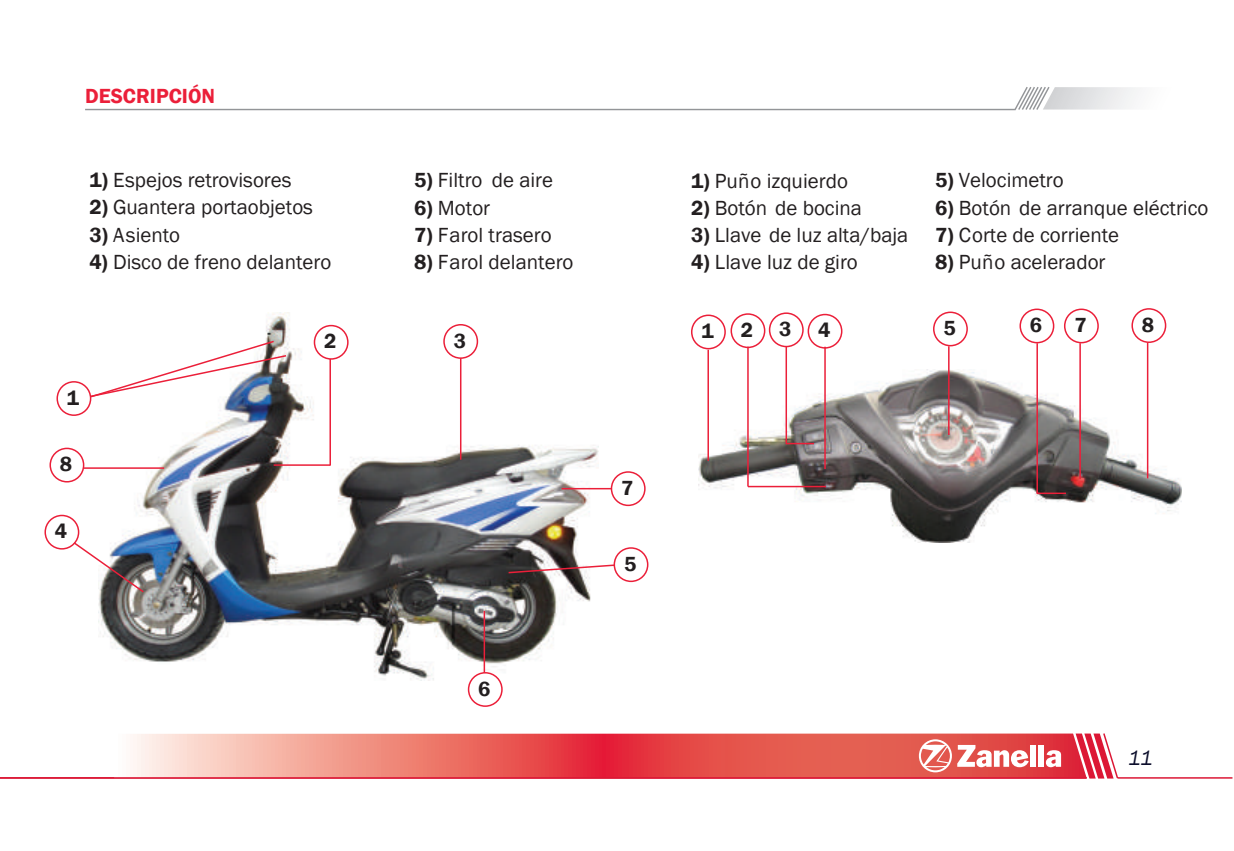
<style>
.page{position:relative;width:1234px;height:851px;background:#fff}
.page>*{position:absolute;margin:0;border:0;box-sizing:border-box;transform-origin:0 0}
.t1{font:21px "Franklin Gothic";color:#231f20}
.t2{font:600 21px "Franklin Gothic";color:#231f20}
.t3{font:21px "Franklin Gothic";color:#231f20}
.t4{font:600 21px "Franklin Gothic";color:#eb1f39}
.t5{font:italic 21px "Franklin Gothic";color:#0c0e2c}
.s1{font-weight:600}
.s2{font-style:inherit}
</style>
<div class="page">
<img style="left:698px;top:369px;width:483px;height:173px">
<img style="left:98px;top:312px;width:501px;height:368px">
<svg style="left:133px;top:733px;width:942px;height:44px;background:#eb736d"></svg>
<svg style="left:1075px;top:733px;width:158px;height:46px"></svg>
<hr style="left:0;top:777px;width:1086px;height:1px;background:#dc1735">
<svg style="left:1045px;top:750px;width:15px;height:17px"></svg>
<div style="left:1029px;top:744px;width:6px;height:22px;background:#fff"></div>
<div style="left:1038px;top:744px;width:5px;height:22px;background:#fff"></div>
<svg style="left:957px;top:744px;width:71px;height:23px"></svg>
<svg style="left:918px;top:739px;width:33px;height:33px"></svg>
<svg style="left:85px;top:87px;width:1053px;height:24px"></svg>
<div style="left:932px;top:311px;width:35px;height:35px;border:2px solid #eb1f39;border-radius:50%"></div>
<div style="left:1019px;top:308px;width:35px;height:35px;border:2px solid #eb1f39;border-radius:50%"></div>
<div style="left:1063px;top:308px;width:35px;height:35px;border:2px solid #eb1f39;border-radius:50%"></div>
<div style="left:690px;top:314px;width:35px;height:35px;border:2px solid #eb1f39;border-radius:50%"></div>
<div style="left:730px;top:313px;width:35px;height:35px;border:2px solid #eb1f39;border-radius:50%"></div>
<hr style="left:707px;top:349px;width:1px;height:111px;background:#eb1f39">
<hr style="left:747px;top:346px;width:1px;height:140px;background:#eb1f39">
<hr style="left:947px;top:346px;width:2px;height:89px;background:#eb1f39">
<hr style="left:1036px;top:343px;width:1px;height:150px;background:#eb1f39">
<hr style="left:1079px;top:343px;width:1px;height:135px;background:#eb1f39">
<div style="left:443px;top:324px;width:35px;height:35px;border:2px solid #eb1f39;border-radius:50%"></div>
<div style="left:44px;top:514px;width:35px;height:35px;border:2px solid #eb1f39;border-radius:50%"></div>
<div style="left:610px;top:471px;width:35px;height:35px;border:2px solid #eb1f39;border-radius:50%"></div>
<div style="left:467px;top:672px;width:35px;height:34px;border:2px solid #eb1f39;border-radius:50%"></div>
<div style="left:56px;top:381px;width:35px;height:35px;border:2px solid #eb1f39;border-radius:50%"></div>
<div style="left:313px;top:325px;width:35px;height:34px;border:2px solid #eb1f39;border-radius:50%"></div>
<div style="left:613px;top:547px;width:35px;height:35px;border:2px solid #eb1f39;border-radius:50%"></div>
<div style="left:49px;top:447px;width:35px;height:35px;border:2px solid #eb1f39;border-radius:50%"></div>
<svg style="left:89px;top:339px;width:199px;height:59px"></svg>
<hr style="left:273px;top:464px;width:57px;height:2px;background:#eb1f39">
<hr style="left:460px;top:358px;width:1px;height:101px;background:#eb1f39">
<svg style="left:72px;top:540px;width:73px;height:53px"></svg>
<hr style="left:84px;top:467px;width:80px;height:2px;background:#eb1f39">
<hr style="left:483px;top:610px;width:2px;height:62px;background:#eb1f39">
<svg style="left:507px;top:563px;width:109px;height:11px"></svg>
<hr style="left:561px;top:488px;width:51px;height:1px;background:#eb1f39">
<hr style="left:329px;top:359px;width:2px;height:106px;background:#eb1f39">
<hr style="left:747px;top:485px;width:78px;height:2px;background:#eb1f39">
<div style="left:807px;top:314px;width:35px;height:34px;border:2px solid #eb1f39;border-radius:50%"></div>
<hr style="left:824px;top:346px;width:1px;height:123px;background:#eb1f39">
<div style="left:768px;top:312px;width:35px;height:35px;border:2px solid #eb1f39;border-radius:50%"></div>
<hr style="left:785px;top:346px;width:1px;height:98px;background:#eb1f39">
<svg style="left:786px;top:443px;width:27px;height:1px"></svg>
<hr style="left:1036px;top:492px;width:29px;height:2px;background:#eb1f39">
<div style="left:1131px;top:308px;width:34px;height:35px;border:2px solid #eb1f39;border-radius:50%"></div>
<hr style="left:1146px;top:343px;width:2px;height:135px;background:#eb1f39">
<p class="t4" style="left:85px;top:82px;width:131px">DESCRIPCIÓN</p>
<p class="t1" style="left:89px;top:167px;width:204px"><span class="s1">1)</span> <span class="s2">E</span>spejos retrovisores</p>
<p class="t1" style="left:89px;top:194px;width:225px"><span class="s1">2)</span> <span class="s2">G</span>uantera portaobjetos</p>
<p class="t1" style="left:89px;top:221px;width:92px"><span class="s1">3)</span> <span class="s2">A</span>siento</p>
<p class="t1" style="left:89px;top:248px;width:243px"><span class="s1">4)</span> <span class="s2">D</span>isco de freno delantero</p>
<p class="t2" style="left:67px;top:384px;width:14px">1</p>
<p class="t2" style="left:60px;top:451px;width:14px">8</p>
<p class="t2" style="left:55px;top:518px;width:14px">4</p>
<p class="t2" style="left:324px;top:328px;width:14px">2</p>
<p class="t3" style="left:414px;top:167px;width:140px"><span class="s1">5)</span> Filtro <span class="s2">de aire</span></p>
<p class="t1" style="left:414px;top:194px;width:77px"><span class="s1">6)</span> Moto<span class="s2">r</span></p>
<p class="t1" style="left:414px;top:221px;width:139px"><span class="s1">7)</span> <span class="s2">F</span>arol trasero</p>
<p class="t1" style="left:414px;top:248px;width:161px"><span class="s1">8)</span> <span class="s2">F</span>arol delantero</p>
<p class="t2" style="left:453px;top:327px;width:14px">3</p>
<p class="t2" style="left:478px;top:675px;width:14px">6</p>
<p class="t2" style="left:621px;top:475px;width:14px">7</p>
<p class="t2" style="left:624px;top:550px;width:14px">5</p>
<p class="t1" style="left:691px;top:167px;width:158px"><span class="s1">1)</span> <span class="s2">Puñ</span>o izquierdo</p>
<p class="t1" style="left:691px;top:194px;width:172px"><span class="s1">2)</span> <span class="s2">Botón</span> de bocina</p>
<p class="t1" style="left:691px;top:221px;width:219px"><span class="s1">3)</span> <span class="s2">Llave</span> de luz alt<span class="s2">a/</span>baja</p>
<p class="t1" style="left:691px;top:248px;width:168px"><span class="s1">4)</span> <span class="s2">L</span>lave luz de giro</p>
<p class="t1" style="left:934px;top:167px;width:130px"><span class="s1">5)</span> Velocimetro</p>
<p class="t1" style="left:934px;top:194px;width:275px"><span class="s1">6)</span> <span class="s2">Botón</span> de arranque eléctrico</p>
<p class="t1" style="left:934px;top:221px;width:185px"><span class="s1">7)</span> <span class="s2">C</span>orte de corriente</p>
<p class="t1" style="left:934px;top:248px;width:172px"><span class="s1">8)</span> <span class="s2">Puñ</span>o acelerador</p>
<p class="t2" style="left:779px;top:316px;width:14px">3</p>
<p class="t2" style="left:817px;top:317px;width:14px">4</p>
<p class="t2" style="left:1141px;top:312px;width:14px">8</p>
<p class="t2" style="left:701px;top:318px;width:14px">1</p>
<p class="t2" style="left:740px;top:317px;width:14px">2</p>
<p class="t2" style="left:943px;top:315px;width:14px">5</p>
<p class="t2" style="left:1029px;top:312px;width:14px">6</p>
<p class="t2" style="left:1074px;top:312px;width:14px">7</p>
<p class="t5" style="left:1127px;top:744px;width:26px">11</p>
</div>
